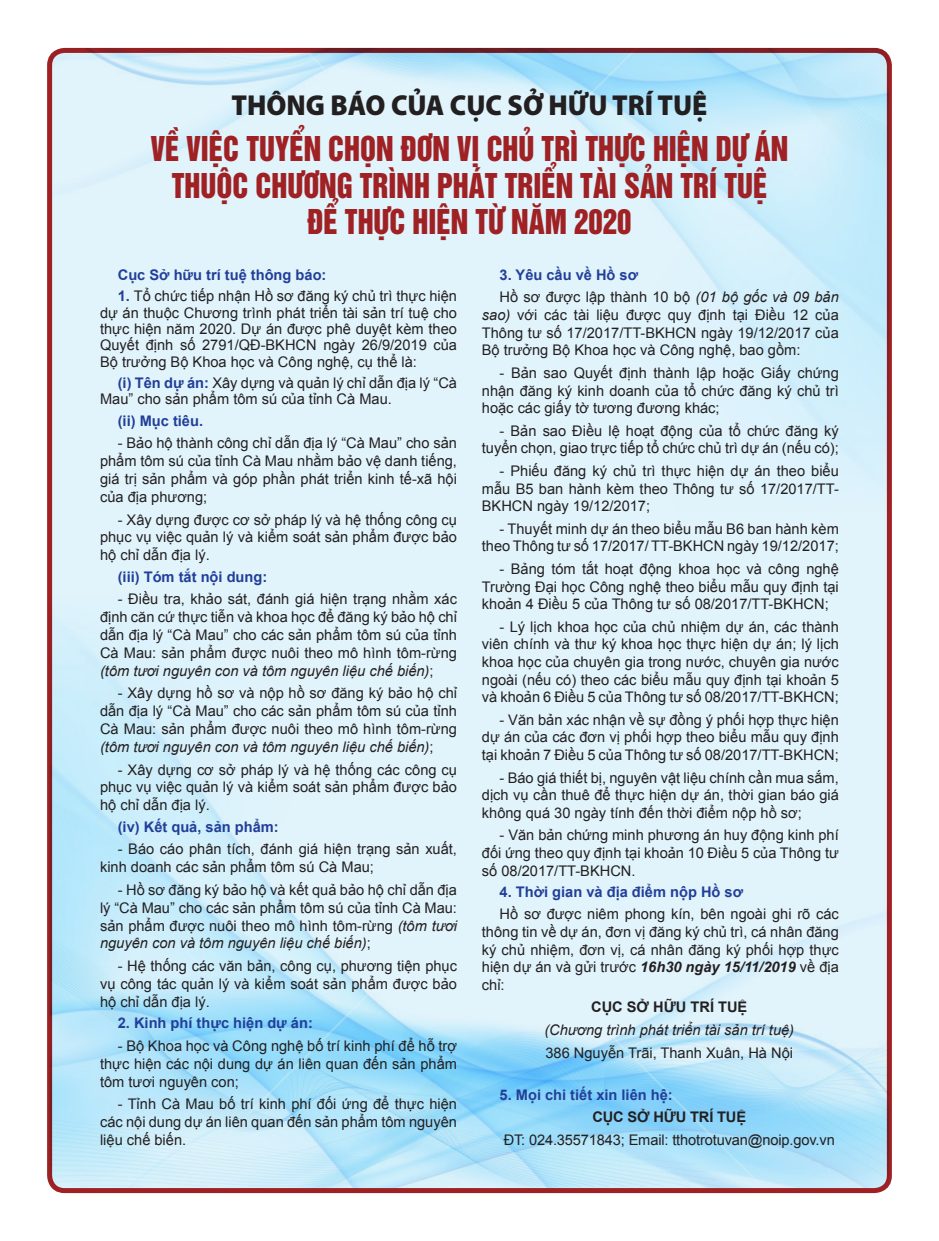
<style>
.page{position:relative;width:939px;height:1241px;background:#fff}
.page>*{position:absolute;margin:0;border:0;box-sizing:border-box;transform-origin:0 0}
.Heading_3{font:31.25px "UTM Helvet Ins";color:#9f2124;scale:.92 1}
.Heading_3-2{font:900 28.88px "Myriad Pro";color:#231f20;scale:.95 1}
.Body_Text_Indent_3{font:14.62px/17.8px "Arial";color:#231f20;text-align:justify}
.Body_Text{font:14.62px/17.6px "Arial";color:#231f20;text-align:justify}
.Heading_1{font:14.62px/16.4px "Arial";color:#231f20;text-align:justify}
.Heading_1-2{font:700 14.62px "Arial";color:#223f99}
.Body_Text-2{font:italic 14.62px "Arial";color:#231f20}
.Body_Text-3{font:700 14.62px "Arial";letter-spacing:-.005em;color:#231f20}
.s1{font-weight:700;color:#223f99}
.s2{font-style:italic}
.s3{font-weight:700;font-style:italic}
</style>
<div class="page">
<div style="left:50px;top:50px;width:839px;height:1140px;background:#e1f4fc;border-radius:15px"></div>
<img style="left:50px;top:596px;width:839px;height:591px">
<img style="left:50px;top:48px;width:839px;height:463px">
<p class="Heading_3-2" style="left:232px;top:85px;width:503px">THÔNG BÁO CỦA CỤC SỞ HỮU TRÍ TUỆ</p>
<p class="Heading_3" style="left:151px;top:123px;width:694px">VỀ VIỆC TUYỂN CHỌN ĐƠN VỊ CHỦ TRÌ THỰC HIỆN DỰ ÁN</p>
<p class="Heading_3" style="left:172px;top:160px;width:649px">THUỘC CHƯƠNG TRÌNH PHÁT TRIỂN TÀI SẢN TRÍ TUỆ</p>
<p class="Heading_3" style="left:308px;top:196px;width:354px">ĐỂ THỰC HIỆN TỪ NĂM 2020</p>
<p class="Heading_1-2" style="left:118px;top:265px;width:210px">Cục Sở hữu trí tuệ thông báo:</p>
<p class="Heading_1" style="left:100px;top:288px;width:358px;text-indent:18px"><span class="s1">1.</span> Tổ chức tiếp nhận Hồ sơ đăng ký chủ trì thực hiện dự án thuộc Chương trình phát triển tài sản trí tuệ cho thực hiện năm 2020. Dự án được phê duyệt kèm theo Quyết định số 2791/QĐ-BKHCN ngày 26/9/2019 của Bộ trưởng Bộ Khoa học và Công nghệ, cụ thể là:</p>
<p class="Heading_1" style="left:100px;top:375px;width:358px;text-indent:18px"><span class="s1">(i) Tên dự án:</span> Xây dựng và quản lý chỉ dẫn địa lý “Cà<br>Mau” cho sản phẩm tôm sú của tỉnh Cà Mau.</p>
<p class="Heading_1-2" style="left:118px;top:410px;width:87px">(ii) Mục tiêu.</p>
<p class="Body_Text_Indent_3" style="left:100px;top:434px;width:358px;text-indent:18px">- Bảo hộ thành công chỉ dẫn địa lý “Cà Mau” cho sản phẩm tôm sú của tỉnh Cà Mau nhằm bảo vệ danh tiếng, giá trị sản phẩm và góp phần phát triển kinh tế-xã hội của địa phương;</p>
<p class="Body_Text_Indent_3" style="left:100px;top:510px;width:358px;text-indent:18px">- Xây dựng được cơ sở pháp lý và hệ thống công cụ phục vụ việc quản lý và kiểm soát sản phẩm được bảo hộ chỉ dẫn địa lý.</p>
<p class="Heading_1-2" style="left:118px;top:566px;width:151px">(iii) Tóm tắt nội dung:</p>
<p class="Body_Text_Indent_3" style="left:100px;top:590px;width:358px;text-indent:18px">- Điều tra, khảo sát, đánh giá hiện trạng nhằm xác định căn cứ thực tiễn và khoa học để đăng ký bảo hộ chỉ dẫn địa lý “Cà Mau” cho các sản phẩm tôm sú của tỉnh Cà Mau: sản phẩm được nuôi theo mô hình tôm-rừng <span class="s2">(tôm tươi nguyên con và tôm nguyên liệu chế biến)</span>;</p>
<p class="Body_Text_Indent_3" style="left:100px;top:684px;width:358px;text-indent:18px">- Xây dựng hồ sơ và nộp hồ sơ đăng ký bảo hộ chỉ dẫn địa lý “Cà Mau” cho các sản phẩm tôm sú của tỉnh Cà Mau: sản phẩm được nuôi theo mô hình tôm-rừng <span class="s2">(tôm tươi nguyên con và tôm nguyên liệu chế biến)</span>;</p>
<p class="Body_Text_Indent_3" style="left:100px;top:760px;width:358px;text-indent:18px">- Xây dựng cơ sở pháp lý và hệ thống các công cụ phục vụ việc quản lý và kiểm soát sản phẩm được bảo hộ chỉ dẫn địa lý.</p>
<p class="Heading_1-2" style="left:118px;top:816px;width:162px">(iv) Kết quả, sản phẩm:</p>
<p class="Body_Text_Indent_3" style="left:100px;top:840px;width:358px;text-indent:18px">- Báo cáo phân tích, đánh giá hiện trạng sản xuất, kinh doanh các sản phẩm tôm sú Cà Mau;</p>
<p class="Body_Text_Indent_3" style="left:100px;top:880px;width:359px;text-indent:18px">- Hồ sơ đăng ký bảo hộ và kết quả bảo hộ chỉ dẫn địa lý “Cà Mau” cho các sản phẩm tôm sú của tỉnh Cà Mau: sản phẩm được nuôi theo mô hình tôm-rừng <span class="s2">(tôm tươi nguyên con và tôm nguyên liệu chế biến)</span>;</p>
<p class="Body_Text_Indent_3" style="left:100px;top:957px;width:358px;text-indent:18px">- Hệ thống các văn bản, công cụ, phương tiện phục vụ công tác quản lý và kiểm soát sản phẩm được bảo hộ chỉ dẫn địa lý.</p>
<p class="Heading_1-2" style="left:118px;top:1013px;width:197px">2. Kinh phí thực hiện dự án:</p>
<p class="Body_Text_Indent_3" style="left:100px;top:1036px;width:358px;text-indent:18px">- Bộ Khoa học và Công nghệ bố trí kinh phí để hỗ trợ thực hiện các nội dung dự án liên quan đến sản phẩm tôm tươi nguyên con;</p>
<p class="Body_Text_Indent_3" style="left:100px;top:1095px;width:358px;text-indent:18px">- Tỉnh Cà Mau bố trí kinh phí đối ứng để thực hiện các nội dung dự án liên quan đến sản phẩm tôm nguyên liệu chế biến.</p>
<p class="Heading_1-2" style="left:500px;top:265px;width:140px">3. Yêu cầu về Hồ sơ</p>
<p class="Body_Text" style="left:482px;top:288px;width:358px;text-indent:18px">Hồ sơ được lập thành 10 bộ <span class="s2">(01 bộ gốc và 09 bản sao)</span> với các tài liệu được quy định tại Điều 12 của Thông tư số 17/2017/TT-BKHCN ngày 19/12/2017 của Bộ trưởng Bộ Khoa học và Công nghệ, bao gồm:</p>
<p class="Body_Text_Indent_3" style="left:482px;top:364px;width:358px;text-indent:18px">- Bản sao Quyết định thành lập hoặc Giấy chứng nhận đăng ký kinh doanh của tổ chức đăng ký chủ trì hoặc các giấy tờ tương đương khác;</p>
<p class="Body_Text_Indent_3" style="left:482px;top:422px;width:358px;text-align:right">- Bản sao Điều lệ hoạt động của tổ chức đăng ký tuyển chọn, giao trực tiếp tổ chức chủ trì dự án (nếu có);</p>
<p class="Body_Text_Indent_3" style="left:482px;top:462px;width:358px;text-indent:18px">- Phiếu đăng ký chủ trì thực hiện dự án theo biểu mẫu B5 ban hành kèm theo Thông tư số 17/2017/TT-BKHCN ngày 19/12/2017;</p>
<p class="Body_Text_Indent_3" style="left:482px;top:520px;width:358px;text-align:right">- Thuyết minh dự án theo biểu mẫu B6 ban hành kèm theo Thông tư số 17/2017/ TT-BKHCN ngày 19/12/2017;</p>
<p class="Body_Text_Indent_3" style="left:482px;top:560px;width:358px;text-indent:18px">- Bảng tóm tắt hoạt động khoa học và công nghệ Trường Đại học Công nghệ theo biểu mẫu quy định tại khoản 4 Điều 5 của Thông tư số 08/2017/TT-BKHCN;</p>
<p class="Body_Text_Indent_3" style="left:482px;top:618px;width:358px;text-indent:18px">- Lý lịch khoa học của chủ nhiệm dự án, các thành viên chính và thư ký khoa học thực hiện dự án; lý lịch khoa học của chuyên gia trong nước, chuyên gia nước ngoài (nếu có) theo các biểu mẫu quy định tại khoản 5 và khoản 6 Điều 5 của Thông tư số 08/2017/TT-BKHCN;</p>
<p class="Body_Text_Indent_3" style="left:482px;top:711px;width:358px;text-indent:18px">- Văn bản xác nhận về sự đồng ý phối hợp thực hiện dự án của các đơn vị phối hợp theo biểu mẫu quy định tại khoản 7 Điều 5 của Thông tư số 08/2017/TT-BKHCN;</p>
<p class="Body_Text_Indent_3" style="left:482px;top:768px;width:358px;text-indent:18px">- Báo giá thiết bị, nguyên vật liệu chính cần mua sắm, dịch vụ cần thuê để thực hiện dự án, thời gian báo giá không quá 30 ngày tính đến thời điểm nộp hồ sơ;</p>
<p class="Body_Text_Indent_3" style="left:482px;top:826px;width:358px;text-indent:18px">- Văn bản chứng minh phương án huy động kinh phí đối ứng theo quy định tại khoản 10 Điều 5 của Thông tư số 08/2017/TT-BKHCN.</p>
<p class="Heading_1-2" style="left:500px;top:881px;width:245px">4. Thời gian và địa điểm nộp Hồ sơ</p>
<p class="Body_Text" style="left:482px;top:905px;width:359px;text-indent:18px">Hồ sơ được niêm phong kín, bên ngoài ghi rõ các thông tin về dự án, đơn vị đăng ký chủ trì, cá nhân đăng ký chủ nhiệm, đơn vị, cá nhân đăng ký phối hợp thực hiện dự án và gửi trước <span class="s3">16h30 ngày 15/11/2019</span> về địa chỉ:</p>
<p class="Body_Text-3" style="left:591px;top:997px;width:158px">CỤC SỞ HỮU TRÍ TUỆ</p>
<p class="Body_Text-2" style="left:544px;top:1020px;width:251px">(Chương trình phát triển tài sản trí tuệ)</p>
<p class="Body_Text" style="left:545px;top:1043px;width:249px">386 Nguyễn Trãi, Thanh Xuân, Hà Nội</p>
<p class="Heading_1-2" style="left:500px;top:1084px;width:175px">5. Mọi chi tiết xin liên hệ:</p>
<p class="Body_Text-3" style="left:592px;top:1107px;width:155px">CỤC SỞ HỮU TRÍ TUỆ</p>
<p class="Body_Text_Indent_3" style="left:504px;top:1130px;width:333px">ĐT: 024.35571843; Email: tthotrotuvan@noip.gov.vn</p>
</div>
